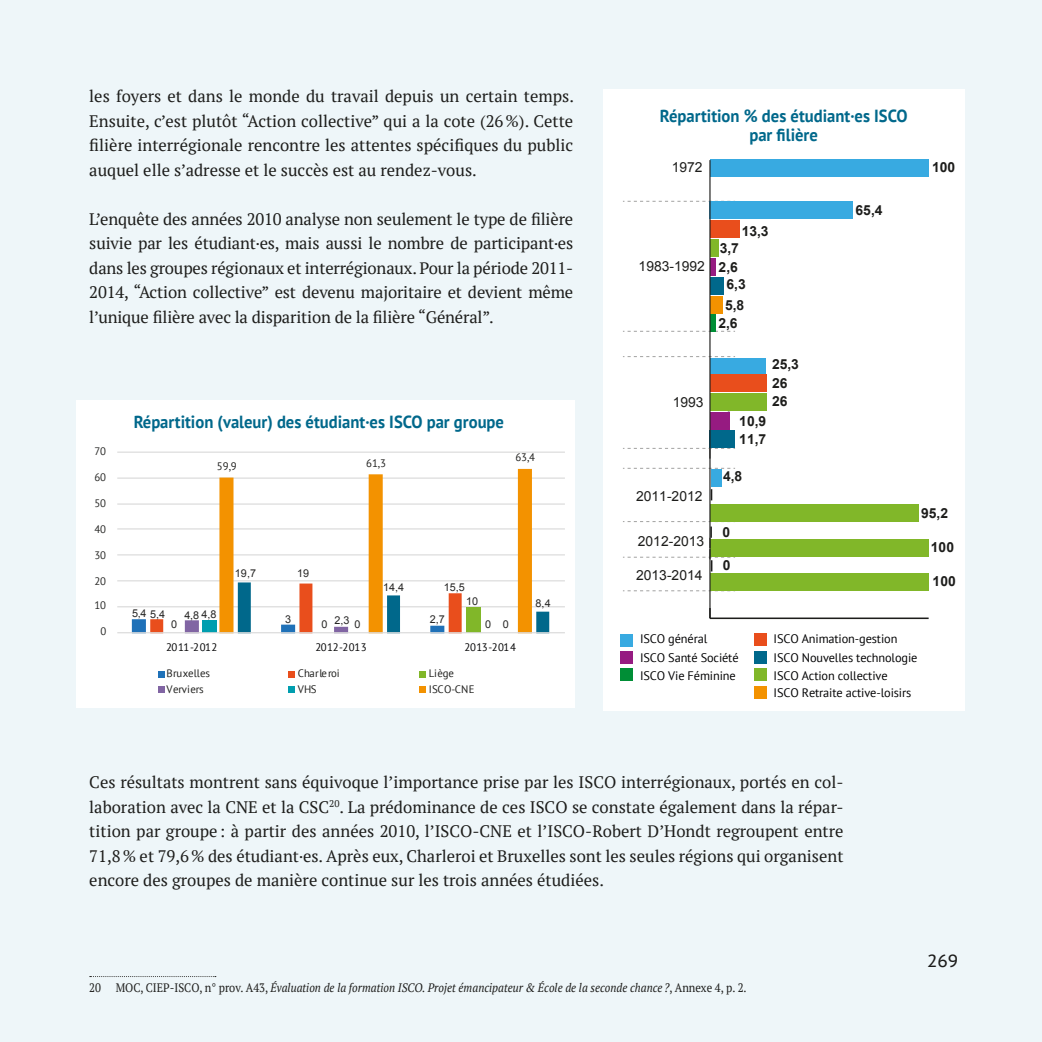
<style>
.page{position:relative;width:1042px;height:1042px;background:#eef6f9}
.page>*{position:absolute;margin:0;border:0;box-sizing:border-box;transform-origin:0 0}
.t1{font:700 17.5px/19.2px "PT Sans";color:#00688b;text-align:center;scale:.95 1}
.t2{font:17.5px "PT Sans Caption";color:#1d1d1b}
.t3{font:16.62px/24.5px "PT Serif";color:#1d1d1b;text-align:justify}
.t4{font:700 13.83px/18.2px "Arial";color:#1d1d1b}
.t5{font:13.83px "Arial";color:#1d1d1b}
.t6{font:12.25px/18.7px "PT Sans";letter-spacing:-.01em;color:#020203}
.t7{font:italic 12.25px "PT Serif";color:#1d1d1b;scale:.9 1}
.t8{font:10.85px "PT Sans";color:#1d1d1b}
.t9{font:10.85px "Arial";color:#262524}
.t10{font:10.85px "PT Sans";letter-spacing:.005em;color:#020203}
.t11{font:10.85px "PT Sans";letter-spacing:-.045em;color:#262624}
.s1{font-style:normal}
</style>
<div class="page">
<svg style="left:90px;top:976px;width:126px;height:1px"></svg>
<div style="left:603px;top:89px;width:361px;height:621px;background:#fff"></div>
<svg style="left:623px;top:201px;width:86px;height:1px"></svg>
<svg style="left:623px;top:331px;width:112px;height:1px"></svg>
<svg style="left:623px;top:356px;width:112px;height:1px"></svg>
<svg style="left:623px;top:468px;width:112px;height:1px"></svg>
<svg style="left:623px;top:590px;width:86px;height:1px"></svg>
<div style="left:620px;top:634px;width:12px;height:12px;background:#38aae1"></div>
<div style="left:620px;top:651px;width:12px;height:12px;background:#961b81"></div>
<div style="left:755px;top:634px;width:12px;height:12px;background:#e94e1c"></div>
<div style="left:755px;top:651px;width:12px;height:12px;background:#00688b"></div>
<div style="left:755px;top:669px;width:12px;height:12px;background:#81b729"></div>
<div style="left:755px;top:686px;width:12px;height:12px;background:#f39200"></div>
<div style="left:620px;top:668px;width:12px;height:12px;background:#008e36"></div>
<hr style="left:710px;top:617px;width:218px;height:2px;background:#1d1d1b">
<div style="left:710px;top:315px;width:5px;height:17px;background:#008e36"></div>
<div style="left:710px;top:296px;width:12px;height:17px;background:#f39200"></div>
<div style="left:710px;top:277px;width:14px;height:17px;background:#00688b"></div>
<div style="left:710px;top:431px;width:25px;height:17px;background:#00688b"></div>
<div style="left:710px;top:258px;width:5px;height:18px;background:#961b81"></div>
<div style="left:710px;top:239px;width:8px;height:18px;background:#81b729"></div>
<div style="left:710px;top:393px;width:57px;height:18px;background:#81b729"></div>
<div style="left:710px;top:504px;width:208px;height:17px;background:#81b729"></div>
<div style="left:710px;top:539px;width:218px;height:18px;background:#81b729"></div>
<div style="left:710px;top:573px;width:218px;height:18px;background:#81b729"></div>
<div style="left:710px;top:220px;width:29px;height:18px;background:#e94e1c"></div>
<div style="left:710px;top:375px;width:57px;height:17px;background:#e94e1c"></div>
<svg style="left:623px;top:448px;width:112px;height:11px"></svg>
<div style="left:710px;top:201px;width:143px;height:17px;background:#38aae1"></div>
<div style="left:710px;top:358px;width:55px;height:15px;background:#38aae1"></div>
<div style="left:711px;top:469px;width:10px;height:17px;background:#38aae1"></div>
<svg style="left:623px;top:521px;width:112px;height:50px"></svg>
<div style="left:710px;top:159px;width:218px;height:17px;background:#38aae1"></div>
<div style="left:710px;top:412px;width:20px;height:18px;background:#961b81"></div>
<hr style="left:709px;top:160px;width:1px;height:458px;background:#1d1d1b">
<div style="left:76px;top:400px;width:498px;height:307px;background:#fff"></div>
<hr style="left:117px;top:606px;width:448px;height:1px;background:#dadada">
<hr style="left:117px;top:580px;width:448px;height:1px;background:#dadada">
<hr style="left:117px;top:554px;width:448px;height:1px;background:#dadada">
<hr style="left:117px;top:528px;width:448px;height:1px;background:#dadada">
<hr style="left:117px;top:503px;width:448px;height:2px;background:#dadada">
<hr style="left:117px;top:477px;width:448px;height:2px;background:#dadada">
<hr style="left:117px;top:451px;width:448px;height:2px;background:#dadada">
<svg style="left:219px;top:469px;width:313px;height:113px"></svg>
<svg style="left:132px;top:582px;width:417px;height:50px"></svg>
<hr style="left:117px;top:632px;width:448px;height:1px;background:#dadada">
<svg style="left:158px;top:671px;width:6px;height:6px"></svg>
<svg style="left:289px;top:671px;width:6px;height:6px"></svg>
<div style="left:419px;top:671px;width:7px;height:6px;background:#81b729"></div>
<div style="left:158px;top:686px;width:6px;height:7px;background:#8165a3"></div>
<div style="left:289px;top:686px;width:6px;height:7px;background:#009eaf"></div>
<div style="left:419px;top:686px;width:7px;height:7px;background:#f39200"></div>
<p class="t3" style="left:89px;top:84px;width:486px">les foyers et dans le monde du travail depuis un certain temps.<br>Ensuite, c’est plutôt “Action collective” qui a la cote (26%). Cette filière interrégionale rencontre les attentes spécifiques du public auquel elle s’adresse et le succès est au rendez-vous.</p>
<p class="t3" style="left:89px;top:206px;width:485px">L’enquête des années 2010 analyse non seulement le type de filière suivie par les étudiant·es, mais aussi le nombre de participant·es dans les groupes régionaux et interrégionaux. Pour la période 2011- 2014, “Action collective” est devenu majoritaire et devient même l’unique filière avec la disparition de la filière “Général”.</p>
<p class="t11" style="left:95px;top:444px;width:13px">70</p>
<p class="t11" style="left:95px;top:470px;width:13px">60</p>
<p class="t11" style="left:95px;top:496px;width:13px">50</p>
<p class="t11" style="left:95px;top:522px;width:13px">40</p>
<p class="t11" style="left:95px;top:548px;width:13px">30</p>
<p class="t11" style="left:95px;top:574px;width:13px">20</p>
<p class="t11" style="left:95px;top:599px;width:13px">10</p>
<p class="t11" style="left:101px;top:625px;width:7px">0</p>
<p class="t1" style="left:134px;top:412px;width:391px">Répartition (valeur) des étudiant·es ISCO par groupe</p>
<p class="t8" style="left:217px;top:459px;width:21px">59,9</p>
<p class="t8" style="left:366px;top:456px;width:21px">61,3</p>
<p class="t8" style="left:515px;top:450px;width:21px">63,4</p>
<p class="t9" style="left:235px;top:567px;width:23px">19,7</p>
<p class="t9" style="left:297px;top:567px;width:14px">19</p>
<p class="t9" style="left:383px;top:581px;width:23px">14,4</p>
<p class="t9" style="left:444px;top:581px;width:23px">15,5</p>
<p class="t9" style="left:132px;top:608px;width:35px">5,4 5,4</p>
<p class="t9" style="left:185px;top:608px;width:33px">4,8 4,8</p>
<p class="t9" style="left:171px;top:618px;width:8px">0</p>
<p class="t9" style="left:285px;top:612px;width:8px">3</p>
<p class="t9" style="left:466px;top:595px;width:14px">10</p>
<p class="t9" style="left:430px;top:613px;width:17px">2,7</p>
<p class="t9" style="left:334px;top:614px;width:17px">2,3</p>
<p class="t9" style="left:321px;top:618px;width:8px">0</p>
<p class="t9" style="left:354px;top:618px;width:8px">0</p>
<p class="t9" style="left:485px;top:618px;width:25px">0 0</p>
<p class="t10" style="left:166px;top:640px;width:53px">2011-2012</p>
<p class="t10" style="left:315px;top:640px;width:53px">2012-2013</p>
<p class="t10" style="left:465px;top:640px;width:53px">2013-2014</p>
<p class="t8" style="left:167px;top:666px;width:45px">Bruxelles</p>
<p class="t8" style="left:298px;top:666px;width:43px">Charleroi</p>
<p class="t8" style="left:429px;top:666px;width:26px">Liège</p>
<p class="t8" style="left:167px;top:682px;width:39px">Verviers</p>
<p class="t8" style="left:298px;top:682px;width:20px">VHS</p>
<p class="t8" style="left:429px;top:682px;width:47px">ISCO-CNE</p>
<p class="t9" style="left:536px;top:597px;width:17px">8,4</p>
<p class="t1" style="left:660px;top:105px;width:262px">Répartition % des étudiant·es ISCO par filière</p>
<p class="t5" style="left:672px;top:159px;width:32px">1972</p>
<p class="t5" style="left:639px;top:258px;width:68px">1983-1992</p>
<p class="t5" style="left:673px;top:395px;width:32px">1993</p>
<p class="t5" style="left:636px;top:488px;width:68px">2011-2012</p>
<p class="t5" style="left:638px;top:533px;width:68px">2012-2013</p>
<p class="t5" style="left:636px;top:567px;width:68px">2013-2014</p>
<p class="t4" style="left:742px;top:222px;width:28px">13,3</p>
<p class="t4" style="left:718px;top:239px;width:22px;line-height:19.1px">3,7<br>2,6</p>
<p class="t4" style="left:725px;top:274px;width:22px;line-height:21px">6,3<br>5,8</p>
<p class="t4" style="left:718px;top:314px;width:21px">2,6</p>
<p class="t4" style="left:772px;top:356px;width:28px">25,3<br>26<br>26</p>
<p class="t4" style="left:739px;top:412px;width:28px">10,9<br>11,7</p>
<p class="t4" style="left:723px;top:468px;width:21px">4,8</p>
<p class="t4" style="left:722px;top:523px;width:9px">0</p>
<p class="t4" style="left:723px;top:557px;width:9px">0</p>
<p class="t4" style="left:855px;top:202px;width:28px">65,4</p>
<p class="t4" style="left:932px;top:158px;width:25px">100</p>
<p class="t4" style="left:921px;top:504px;width:28px">95,2</p>
<p class="t4" style="left:931px;top:539px;width:25px">100</p>
<p class="t4" style="left:932px;top:572px;width:25px">100</p>
<p class="t6" style="left:640px;top:629px;width:100px">ISCO général<br>ISCO Santé Société</p>
<p class="t6" style="left:773px;top:629px;width:145px">ISCO Animation-gestion<br>ISCO Nouvelles technologie<br>ISCO Action collective</p>
<p class="t6" style="left:773px;top:683px;width:139px">ISCO Retraite active-loisirs</p>
<p class="t6" style="left:640px;top:666px;width:97px">ISCO Vie Féminine</p>
<p class="t3" style="left:89px;top:770px;width:756px">Ces résultats montrent sans équivoque l’importance prise par les ISCO interrégionaux, portés en col&shy;laboration avec la CNE et la CSC<sup>20</sup>. La prédominance de ces ISCO se constate également dans la répar&shy;tition par groupe: à partir des années 2010, l’ISCO-CNE et l’ISCO-Robert D’Hondt regroupent entre 71,8% et 79,6% des étudiant·es. Après eux, Charleroi et Bruxelles sont les seules régions qui organisent encore des groupes de manière continue sur les trois années étudiées.</p>
<p class="t7" style="left:89px;top:980px;width:732px"><span class="s1">20 MOC, CIEP-ISCO, n° prov. A43,</span> Évaluation de la formation ISCO. Projet émancipateur &amp; École de la seconde chance ?<span class="s1">, Annexe 4, p. 2.</span></p>
<p class="t2" style="left:927px;top:949px;width:33px">269</p>
</div>
